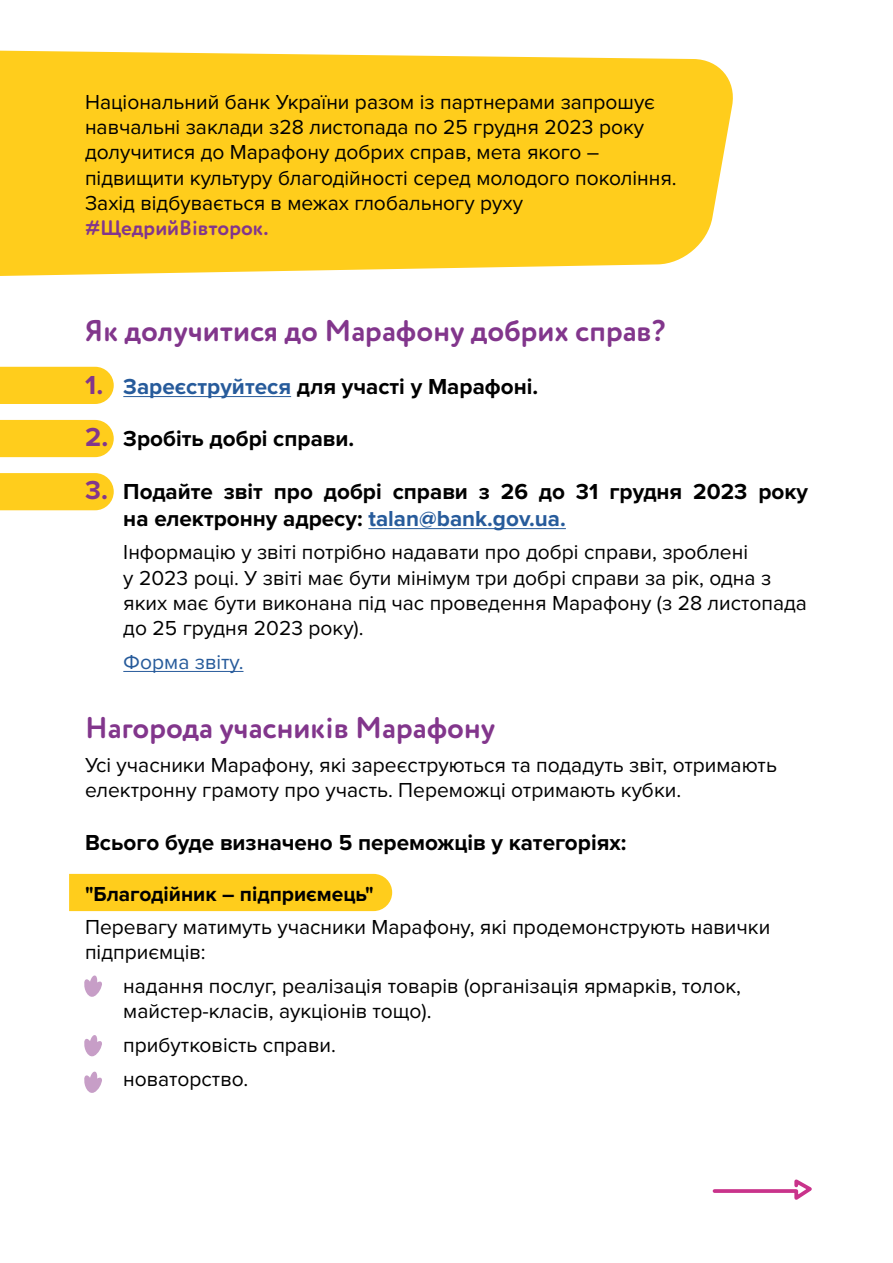
<style>
.page{position:relative;width:893px;height:1263px;background:#fff}
.page>*{position:absolute;margin:0;border:0;box-sizing:border-box;transform-origin:0 0}
.t1{font:700 30px "Circe Rounded Alt";color:#82368c}
.t2{font:700 22.5px/27px "Proxima Nova";color:#000}
.t3{font:21px/25.2px "Proxima Nova";color:#000}
.t4{font:700 21px "Proxima Nova";color:#000}
.t5{font:700 21px "Circe Rounded Alt";color:#82368c}
.t6{font:21px "Proxima Nova";color:#275b9b}
.s1{font-size:27px;color:#82368c}
.s2{color:#275b9b}
</style>
<div class="page">
<div style="left:69px;top:874px;width:323px;height:37px;background:#ffcd1c"></div>
<div style="left:0;top:367px;width:114px;height:37px;background:#ffcd1c"></div>
<div style="left:0;top:420px;width:114px;height:37px;background:#ffcd1c"></div>
<div style="left:0;top:473px;width:114px;height:37px;background:#ffcd1c"></div>
<svg style="left:0;top:50px;width:733px;height:226px;background:#ffd02b"></svg>
<hr style="left:123px;top:396px;width:168px;height:1px;background:#275b9b">
<hr style="left:368px;top:528px;width:198px;height:1px;background:#275b9b">
<hr style="left:123px;top:671px;width:120px;height:1px;background:#275b9b">
<svg style="left:712px;top:1179px;width:100px;height:21px"></svg>
<svg style="left:84px;top:975px;width:18px;height:22px"></svg>
<svg style="left:84px;top:1035px;width:18px;height:21px"></svg>
<svg style="left:84px;top:1071px;width:18px;height:22px"></svg>
<p class="t3" style="left:85px;top:90px;width:593px">Національний банк України разом із партнерами запрошує навчальні заклади з28 листопада по 25 грудня 2023 року долучитися до Марафону добрих справ, мета якого – підвищити культуру благодійності серед молодого покоління.<br>Захід відбувається в межах глобальногу руху</p>
<p class="t5" style="left:85px;top:215px;width:185px">#ЩедрийВівторок.</p>
<h1 class="t1" style="left:85px;top:313px;width:582px">Як долучитися до Марафону добрих справ?</h1>
<p class="t2" style="left:85px;top:373px;width:455px"><span class="s1">1.</span> <span class="s2">Зареєструйтеся</span> для участі у Марафоні.</p>
<p class="t2" style="left:85px;top:426px;width:271px"><span class="s1">2.</span> Зробіть добрі справи.</p>
<p class="t2" style="left:123px;top:478px;width:686px;text-indent:-38px"><span class="s1">3.</span> Подайте звіт про добрі справи з 26 до 31 грудня 2023 року на електронну адресу: <span class="s2">talan@bank.gov.ua.</span></p>
<p class="t3" style="left:123px;top:540px;width:685px">Інформацію у звіті потрібно надавати про добрі справи, зроблені<br>у 2023 році. У звіті має бути мінімум три добрі справи за рік, одна з яких має бути виконана під час проведення Марафону (з 28 листопада до 25 грудня 2023 року).</p>
<p class="t6" style="left:123px;top:649px;width:122px">Форма звіту.</p>
<h1 class="t1" style="left:85px;top:710px;width:412px">Нагорода учасників Марафону</h1>
<p class="t3" style="left:85px;top:753px;width:693px">Усі учасники Марафону, які зареєструються та подадуть звіт, отримають електронну грамоту про участь. Переможці отримають кубки.</p>
<p class="t2" style="left:85px;top:830px;width:543px">Всього буде визначено 5 переможців у категоріях:</p>
<p class="t4" style="left:85px;top:881px;width:290px">"Благодійник – підприємець"</p>
<p class="t3" style="left:85px;top:915px;width:687px">Перевагу матимуть учасники Марафону, які продемонструють навички підприємців:</p>
<p class="t3" style="left:123px;top:974px;width:619px">надання послуг, реалізація товарів (організація ярмарків, толок, майстер-класів, аукціонів тощо).</p>
<p class="t3" style="left:123px;top:1028px;width:214px;line-height:33.8px">прибутковість справи. новаторство.</p>
</div>
